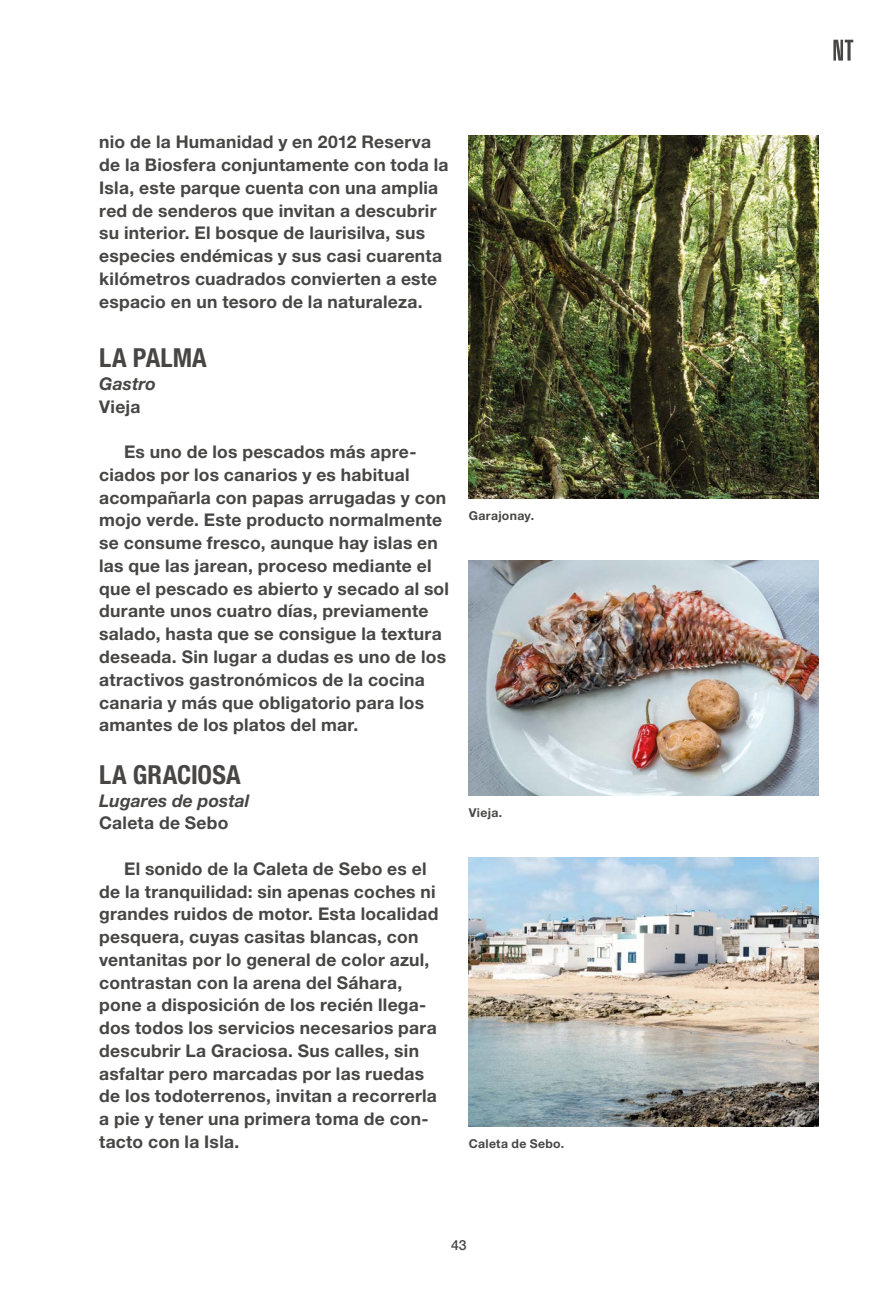
<style>
.page{position:relative;width:893px;height:1290px;background:#fff}
.page>*{position:absolute;margin:0;border:0;box-sizing:border-box;transform-origin:0 0}
.t1{font:700 condensed 26.25px "Helvetica Neue LT Std";letter-spacing:.005em;color:#474645}
.t2{font:700 17.5px/22.8px "Helvetica Neue LT Std";letter-spacing:.015em;color:#474645}
.t3{font:italic 700 17.5px "Helvetica Neue LT Std";letter-spacing:.005em;color:#474645}
.t4{font:500 14px "Helvetica Neue LT Std";color:#474645}
.t5{font:700 12.25px "Helvetica Neue LT Std";letter-spacing:.025em;color:#474645}
</style>
<div class="page">
<svg style="left:833px;top:40px;width:20px;height:21px"></svg>
<img style="left:469px;top:560px;width:350px;height:236px">
<img style="left:469px;top:857px;width:350px;height:269px">
<img style="left:469px;top:136px;width:350px;height:362px">
<p class="t2" style="left:99px;top:130px;width:351px">nio de la Humanidad y en 2012 Reserva de la Biosfera conjuntamente con toda la Isla, este parque cuenta con una amplia red de senderos que invitan a descubrir su interior. El bosque de laurisilva, sus especies endémicas y sus casi cuarenta kilómetros cuadrados convierten a este espacio en un tesoro de la naturaleza.</p>
<p class="t1" style="left:99px;top:342px;width:109px">LA PALMA</p>
<p class="t3" style="left:99px;top:373px;width:58px">Gastro</p>
<p class="t2" style="left:99px;top:395px;width:43px">Vieja</p>
<p class="t2" style="left:99px;top:440px;width:351px;text-indent:25px">Es uno de los pescados más apre&shy;ciados por los canarios y es habitual acompañarla con papas arrugadas y con mojo verde. Este producto normalmente se consume fresco, aunque hay islas en las que las jarean, proceso mediante el que el pescado es abierto y secado al sol durante unos cuatro días, previamente salado, hasta que se consigue la textura deseada. Sin lugar a dudas es uno de los atractivos gastronómicos de la cocina canaria y más que obligatorio para los amantes de los platos del mar.</p>
<p class="t1" style="left:99px;top:758px;width:143px">LA GRACIOSA</p>
<p class="t3" style="left:99px;top:789px;width:152px">Lugares de postal</p>
<p class="t2" style="left:99px;top:811px;width:131px">Caleta de Sebo</p>
<p class="t2" style="left:99px;top:857px;width:341px;text-indent:25px">El sonido de la Caleta de Sebo es el de la tranquilidad: sin apenas coches ni grandes ruidos de motor. Esta localidad pesquera, cuyas casitas blancas, con ventanitas por lo general de color azul, contrastan con la arena del Sáhara, pone a disposición de los recién llega&shy;dos todos los servicios necesarios para descubrir La Graciosa. Sus calles, sin asfaltar pero marcadas por las ruedas de los todoterrenos, invitan a recorrerla a pie y tener una primera toma de con&shy;tacto con la Isla.</p>
<p class="t5" style="left:469px;top:508px;width:67px">Garajonay.</p>
<p class="t5" style="left:469px;top:805px;width:35px">Vieja.</p>
<p class="t5" style="left:469px;top:1136px;width:97px">Caleta de Sebo.</p>
<p class="t4" style="left:451px;top:1237px;width:17px">43</p>
</div>
